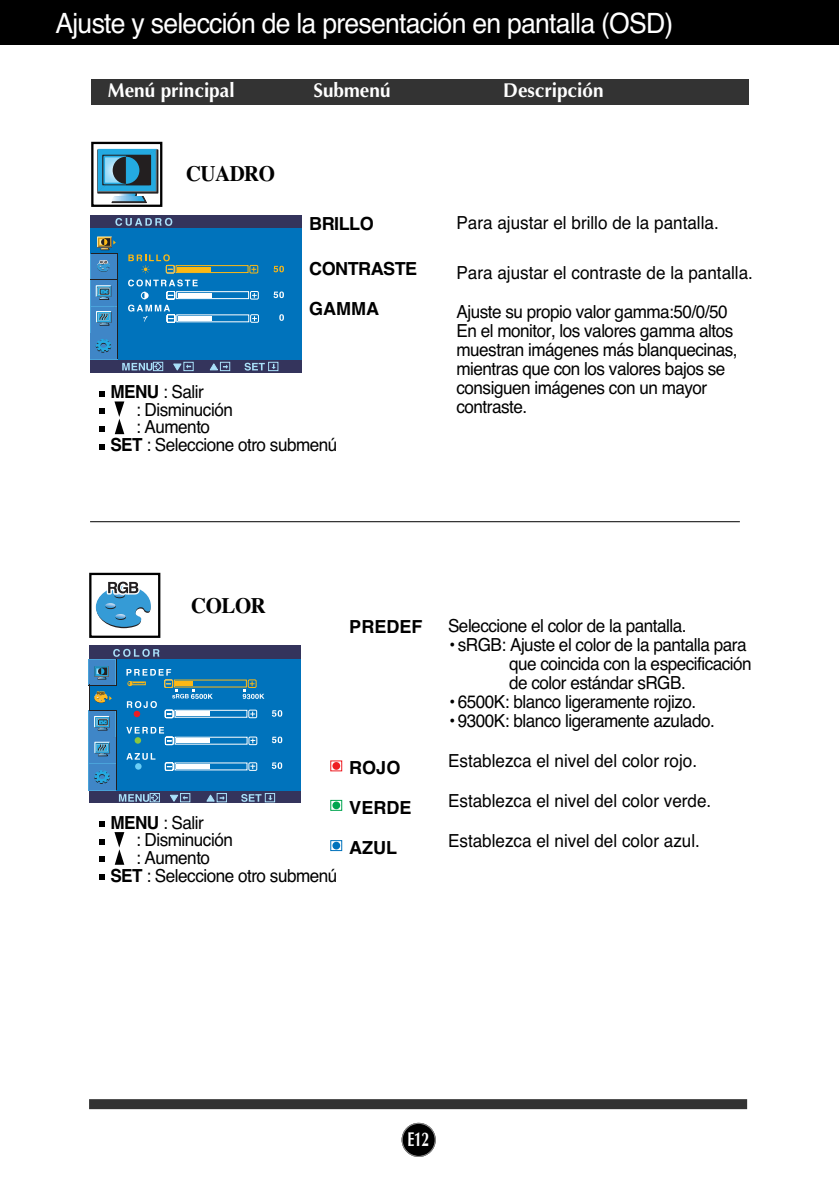
<style>
.page{position:relative;width:839px;height:1189px;background:#fff}
.page>*{position:absolute;margin:0;border:0;box-sizing:border-box;transform-origin:0 0}
.t1{font:28px "Helvetica";letter-spacing:-.03em;color:#fff;scale:.95 1}
.t2{font:700 22px "Times";letter-spacing:-.025em;color:#000;scale:.95 1}
.t3{font:700 20px "Optima";color:#fff;scale:.95 1}
.t4{font:700 20px "Optima";color:#fff;scale:.7 1}
.t5{font:18px/19px "Helvetica";letter-spacing:-.03em;color:#000;scale:.95 1}
.t6{font:18px/39px "Helvetica";color:#000;scale:.95 1}
.t7{font:700 18px "Helvetica";color:#000}
.t8{font:700 18px "Helvetica";letter-spacing:-.03em;color:#000}
.s1{font-weight:700}
</style>
<div class="page">
<div style="left:401px;top:1123px;width:34px;height:34px;border:1px solid #808080;border-radius:50%"></div>
<div style="left:402px;top:1124px;width:32px;height:32px;background:#000;border-radius:50%"></div>
<div style="left:402px;top:1123px;width:34px;height:34px;border:1px solid #808080;border-radius:50%"></div>
<div style="left:89px;top:1099px;width:658px;height:10px;background:#333"></div>
<div style="left:0;top:0;width:839px;height:45px;background:#000"></div>
<div style="left:91px;top:79px;width:658px;height:26px;background:#333"></div>
<div style="left:91px;top:215px;width:211px;height:13px;background:#34345c"></div>
<div style="left:90px;top:359px;width:212px;height:13px;background:#34345c"></div>
<div style="left:90px;top:228px;width:212px;height:131px;background:#0073bc"></div>
<svg style="left:90px;top:254px;width:27px;height:26px"></svg>
<div style="left:91px;top:254px;width:26px;height:25px;background:#3f86c7"></div>
<div style="left:91px;top:281px;width:26px;height:25px;background:#3f86c7"></div>
<svg style="left:90px;top:307px;width:27px;height:26px"></svg>
<div style="left:91px;top:307px;width:26px;height:25px;background:#3f86c7"></div>
<div style="left:90px;top:333px;width:27px;height:26px;background:#3f86c7"></div>
<svg style="left:91px;top:280px;width:26px;height:20px"></svg>
<svg style="left:91px;top:306px;width:26px;height:19px"></svg>
<hr style="left:117px;top:253px;width:1px;height:106px;background:#231f20">
<svg style="left:91px;top:237px;width:26px;height:35px"></svg>
<svg style="left:273px;top:266px;width:11px;height:6px"></svg>
<svg style="left:273px;top:291px;width:11px;height:7px"></svg>
<svg style="left:279px;top:314px;width:5px;height:7px"></svg>
<svg style="left:95px;top:339px;width:17px;height:14px"></svg>
<svg style="left:128px;top:254px;width:131px;height:69px"></svg>
<svg style="left:115px;top:218px;width:57px;height:8px"></svg>
<svg style="left:122px;top:362px;width:156px;height:9px"></svg>
<hr style="left:90px;top:521px;width:650px;height:1px;background:#000">
<div style="left:89px;top:646px;width:211px;height:13px;background:#34345c"></div>
<svg style="left:89px;top:790px;width:211px;height:13px"></svg>
<div style="left:89px;top:659px;width:211px;height:131px;background:#0073bc"></div>
<div style="left:89px;top:764px;width:27px;height:26px;background:#3f86c7"></div>
<hr style="left:116px;top:710px;width:1px;height:80px;background:#231f20">
<svg style="left:272px;top:710px;width:10px;height:6px"></svg>
<svg style="left:272px;top:736px;width:10px;height:7px"></svg>
<svg style="left:272px;top:762px;width:10px;height:7px"></svg>
<svg style="left:89px;top:649px;width:175px;height:135px"></svg>
<svg style="left:119px;top:793px;width:156px;height:9px"></svg>
<svg style="left:99px;top:444px;width:5px;height:5px"></svg>
<svg style="left:99px;top:426px;width:5px;height:6px"></svg>
<svg style="left:99px;top:408px;width:5px;height:6px"></svg>
<svg style="left:99px;top:391px;width:5px;height:5px"></svg>
<svg style="left:114px;top:401px;width:10px;height:33px"></svg>
<svg style="left:99px;top:874px;width:5px;height:6px"></svg>
<svg style="left:99px;top:856px;width:5px;height:6px"></svg>
<svg style="left:99px;top:839px;width:5px;height:5px"></svg>
<svg style="left:99px;top:821px;width:5px;height:6px"></svg>
<svg style="left:114px;top:832px;width:10px;height:33px"></svg>
<div style="left:330px;top:760px;width:12px;height:11px;border:1px solid #ee1d23"></div>
<div style="left:332px;top:762px;width:8px;height:8px;background:#ee1d23;border-radius:50%"></div>
<div style="left:330px;top:800px;width:12px;height:11px;border:1px solid #00a54f"></div>
<div style="left:332px;top:801px;width:8px;height:8px;background:#00a54f;border-radius:50%"></div>
<div style="left:330px;top:840px;width:12px;height:11px;border:1px solid #0072bc"></div>
<div style="left:332px;top:841px;width:8px;height:8px;background:#0072bc;border-radius:50%"></div>
<svg style="left:96px;top:581px;width:55px;height:47px"></svg>
<div style="left:89px;top:573px;width:71px;height:65px;border:2px solid #000"></div>
<svg style="left:97px;top:148px;width:60px;height:55px;background:#4c8aa5"></svg>
<div style="left:91px;top:142px;width:71px;height:65px;border:2px solid #000"></div>
<h1 class="t1" style="left:55px;top:13px;width:652px">Ajuste y selección de la presentación en pantalla (OSD)</h1>
<p class="t3" style="left:108px;top:82px;width:135px">Menú principal</p>
<p class="t3" style="left:313px;top:82px;width:83px">Submenú</p>
<p class="t3" style="left:503px;top:82px;width:107px">Descripción</p>
<p class="t2" style="left:186px;top:166px;width:95px">CUADRO</p>
<p class="t7" style="left:309px;top:217px;width:66px">BRILLO</p>
<p class="t8" style="left:309px;top:262px;width:109px">CONTRASTE</p>
<p class="t7" style="left:309px;top:302px;width:71px">GAMMA</p>
<p class="t5" style="left:110px;top:384px;width:100px"><span class="s1">MENU</span> : Salir</p>
<p class="t5" style="left:136px;top:402px;width:103px">: Disminución</p>
<p class="t5" style="left:136px;top:419px;width:79px">: Aumento</p>
<p class="t5" style="left:110px;top:437px;width:240px"><span class="s1">SET</span> : Seleccione otro submenú</p>
<p class="t6" style="left:456px;top:205px;width:277px">Para ajustar el brillo de la pantalla.</p>
<p class="t6" style="left:456px;top:255px;width:314px">Para ajustar el contraste de la pantalla.<br>Ajuste su propio valor gamma:50/0/50</p>
<p class="t5" style="left:456px;top:323px;width:297px">En el monitor, los valores gamma altos muestran imágenes más blanquecinas, mientras que con los valores bajos se consiguen imágenes con un mayor contraste.</p>
<p class="t2" style="left:191px;top:597px;width:80px">COLOR</p>
<p class="t7" style="left:349px;top:620px;width:74px">PREDEF</p>
<p class="t5" style="left:110px;top:814px;width:100px"><span class="s1">MENU</span> : Salir</p>
<p class="t5" style="left:136px;top:832px;width:103px">: Disminución</p>
<p class="t5" style="left:136px;top:850px;width:79px">: Aumento</p>
<p class="t5" style="left:110px;top:867px;width:240px"><span class="s1">SET</span> : Seleccione otro submenú</p>
<p class="t7" style="left:349px;top:760px;width:53px">ROJO</p>
<p class="t7" style="left:349px;top:800px;width:63px">VERDE</p>
<p class="t7" style="left:349px;top:840px;width:49px">AZUL</p>
<p class="t5" style="left:448px;top:618px;width:252px">Seleccione el color de la pantalla.</p>
<p class="t5" style="left:509px;top:637px;width:257px;text-indent:-61px">• sRGB: Ajuste el color de la pantalla para que coincida con la especificación de color estándar sRGB.</p>
<p class="t5" style="left:448px;top:694px;width:263px">• 6500K: blanco ligeramente rojizo.</p>
<p class="t5" style="left:448px;top:713px;width:282px">• 9300K: blanco ligeramente azulado.</p>
<p class="t6" style="left:448px;top:743px;width:264px">Establezca el nivel del color rojo.</p>
<p class="t6" style="left:448px;top:783px;width:279px">Establezca el nivel del color verde.</p>
<p class="t6" style="left:448px;top:823px;width:267px">Establezca el nivel del color azul.</p>
<p class="t4" style="left:407px;top:1131px;width:33px">E12</p>
</div>
